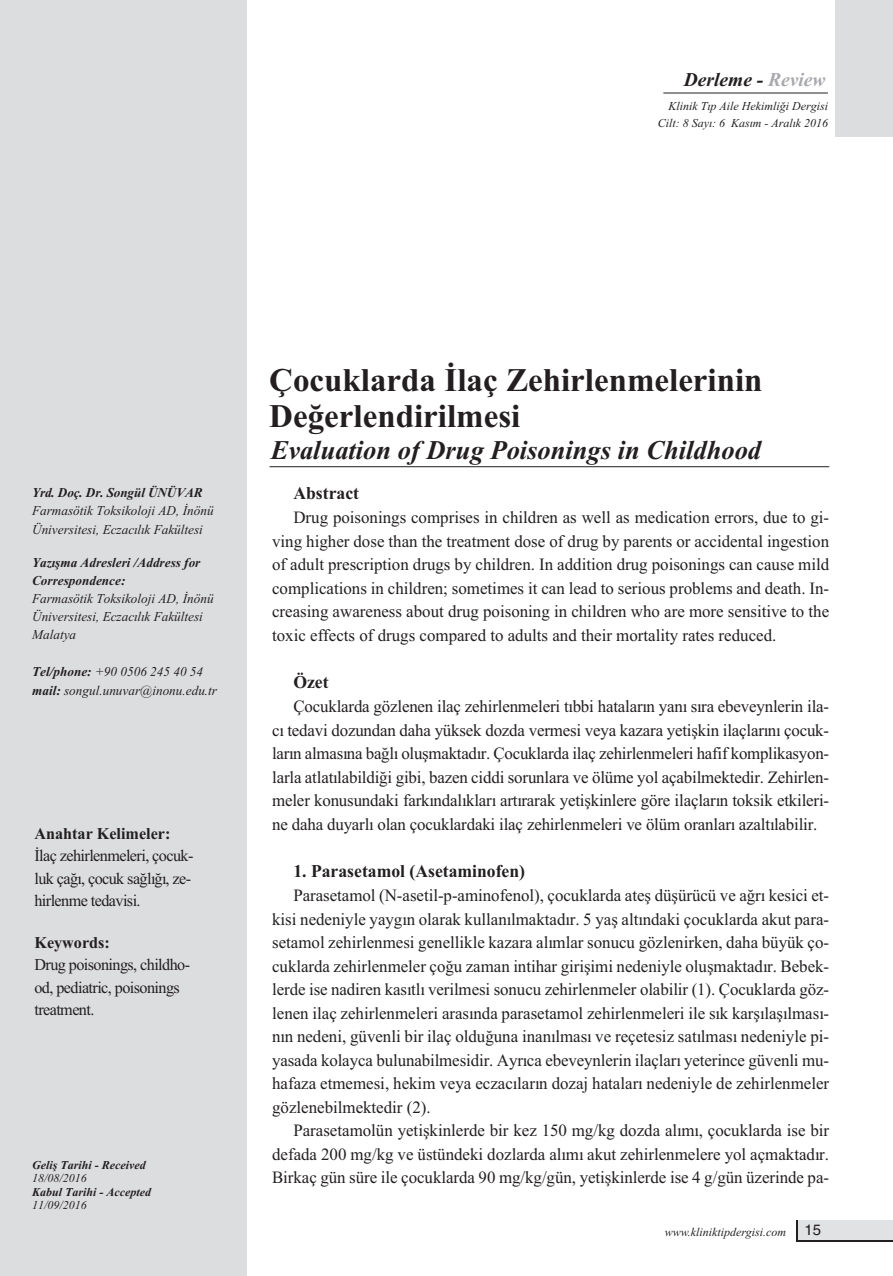
<style>
.page{position:relative;width:893px;height:1276px;background:#fff}
.page>*{position:absolute;margin:0;border:0;box-sizing:border-box;transform-origin:0 0}
.t1{font:700 33px/36px "Times New Roman";color:#231f20}
.t2{font:italic 700 27px "Times New Roman";color:#231f20}
.t3{font:italic 700 19.5px "Times New Roman";color:#231f20}
.t4{font:700 18px "Times New Roman";color:#231f20}
.t5{font:17.25px/23.5px "Times New Roman";color:#231f20;text-align:justify}
.t6{font:16.5px/22.5px "Times New Roman";letter-spacing:-.035em;color:#231f20}
.t7{font:700 16.5px "Times New Roman";color:#231f20}
.t8{font:italic 13.5px/18.1px "Times New Roman";color:#231f20}
.t9{font:italic 700 13.5px/18px "Times New Roman";color:#231f20}
.t10{font:italic 12px/16.6px "Times New Roman";color:#231f20;text-align:right}
.t11{font:italic 700 12px "Times New Roman";color:#231f20}
.t12{font:italic 12px "Times New Roman";color:#231f20}
.s1{color:#a8a9ad}
.s2{font-weight:700}
.s3{font-family:"Helvetica";font-style:normal;font-size:15px}
</style>
<div class="page">
<div style="left:0;top:0;width:247px;height:1276px;background:#dcdddf"></div>
<div style="left:835px;top:0;width:58px;height:137px;background:#dcdddf"></div>
<hr style="left:270px;top:466px;width:559px;height:1px;background:#231f20">
<hr style="left:663px;top:93px;width:165px;height:1px;background:#231f20">
<div style="left:796px;top:1220px;width:97px;height:21px;background:#231f20"></div>
<div style="left:798px;top:1220px;width:95px;height:20px;background:#e1e2e4"></div>
<p class="t3" style="left:684px;top:68px;width:143px">Derleme - <span class="s1">Review</span></p>
<p class="t10" style="left:658px;top:98px;width:172px">Klinik Tıp Aile Hekimliği Dergisi<br>Cilt: 8 Sayı: 6 Kasım - Aralık 2016</p>
<p class="t9" style="left:32px;top:483px;width:172px">Yrd. Doç. Dr. Songül ÜNÜVAR</p>
<p class="t8" style="left:32px;top:501px;width:183px">Farmasötik Toksikoloji AD, İnönü<br>Üniversitesi, Eczacılık Fakültesi</p>
<p class="t9" style="left:32px;top:553px;width:170px">Yazışma Adresleri /Address for<br>Correspondence:</p>
<p class="t8" style="left:32px;top:589px;width:183px">Farmasötik Toksikoloji AD, İnönü<br>Üniversitesi, Eczacılık Fakültesi<br>Malatya</p>
<p class="t8" style="left:32px;top:662px;width:186px;line-height:19px"><span class="s2">Tel/phone:</span> +90 0506 245 40 54 <span class="s2">mail:</span> songul.unuvar@inonu.edu.tr</p>
<p class="t7" style="left:34px;top:823px;width:138px">Anahtar Kelimeler:</p>
<p class="t6" style="left:34px;top:844px;width:161px">İlaç zehirlenmeleri, çocuk&shy;luk çağı, çocuk sağlığı, ze&shy;hirlenme tedavisi.</p>
<p class="t7" style="left:34px;top:932px;width:77px">Keywords:</p>
<p class="t6" style="left:34px;top:953px;width:157px">Drug poisonings, childho&shy;od, pediatric, poisonings treatment.</p>
<p class="t11" style="left:32px;top:1157px;width:115px">Geliş Tarihi - Received</p>
<p class="t10" style="left:32px;top:1170px;width:56px">18/08/2016</p>
<p class="t11" style="left:32px;top:1184px;width:120px">Kabul Tarihi - Accepted</p>
<p class="t10" style="left:32px;top:1197px;width:56px">11/09/2016</p>
<h1 class="t1" style="left:269px;top:361px;width:495px">Çocuklarda İlaç Zehirlenmelerinin<br>Değerlendirilmesi</h1>
<h2 class="t2" style="left:271px;top:433px;width:492px">Evaluation of Drug Poisonings in Childhood</h2>
<p class="t4" style="left:293px;top:482px;width:67px">Abstract</p>
<p class="t5" style="left:272px;top:505px;width:559px;text-indent:21px">Drug poisonings comprises in children as well as medication errors, due to gi&shy;ving higher dose than the treatment dose of drug by parents or accidental ingestion of adult prescription drugs by children. In addition drug poisonings can cause mild complications in children; sometimes it can lead to serious problems and death. In&shy;creasing awareness about drug poisoning in children who are more sensitive to the toxic effects of drugs compared to adults and their mortality rates reduced.</p>
<p class="t4" style="left:293px;top:671px;width:37px">Özet</p>
<p class="t5" style="left:272px;top:694px;width:559px;text-indent:21px">Çocuklarda gözlenen ilaç zehirlenmeleri tıbbi hataların yanı sıra ebeveynlerin ila&shy;cı tedavi dozundan daha yüksek dozda vermesi veya kazara yetişkin ilaçlarını çocuk&shy;ların almasına bağlı oluşmaktadır. Çocuklarda ilaç zehirlenmeleri hafif komplikasyon&shy;larla atlatılabildiği gibi, bazen ciddi sorunlara ve ölüme yol açabilmektedir. Zehirlen&shy;meler konusundaki farkındalıkları artırarak yetişkinlere göre ilaçların toksik etkileri&shy;ne daha duyarlı olan çocuklardaki ilaç zehirlenmeleri ve ölüm oranları azaltılabilir.</p>
<p class="t4" style="left:293px;top:860px;width:233px">1. Parasetamol (Asetaminofen)</p>
<p class="t5" style="left:272px;top:883px;width:559px;text-indent:21px">Parasetamol (N-asetil-p-aminofenol), çocuklarda ateş düşürücü ve ağrı kesici et&shy;kisi nedeniyle yaygın olarak kullanılmaktadır. 5 yaş altındaki çocuklarda akut para&shy;setamol zehirlenmesi genellikle kazara alımlar sonucu gözlenirken, daha büyük ço&shy;cuklarda zehirlenmeler çoğu zaman intihar girişimi nedeniyle oluşmaktadır. Bebek&shy;lerde ise nadiren kasıtlı verilmesi sonucu zehirlenmeler olabilir (1). Çocuklarda göz&shy;lenen ilaç zehirlenmeleri arasında parasetamol zehirlenmeleri ile sık karşılaşılması&shy;nın nedeni, güvenli bir ilaç olduğuna inanılması ve reçetesiz satılması nedeniyle pi&shy;yasada kolayca bulunabilmesidir. Ayrıca ebeveynlerin ilaçları yeterince güvenli mu&shy;hafaza etmemesi, hekim veya eczacıların dozaj hataları nedeniyle de zehirlenmeler gözlenebilmektedir (2).</p>
<p class="t5" style="left:272px;top:1118px;width:559px;text-indent:21px">Parasetamolün yetişkinlerde bir kez 150 mg/kg dozda alımı, çocuklarda ise bir defada 200 mg/kg ve üstündeki dozlarda alımı akut zehirlenmelere yol açmaktadır.<br>Birkaç gün süre ile çocuklarda 90 mg/kg/gün, yetişkinlerde ise 4 g/gün üzerinde pa-</p>
<p class="t12" style="left:665px;top:1225px;width:158px">www.kliniktipdergisi.com <span class="s3">15</span></p>
</div>
